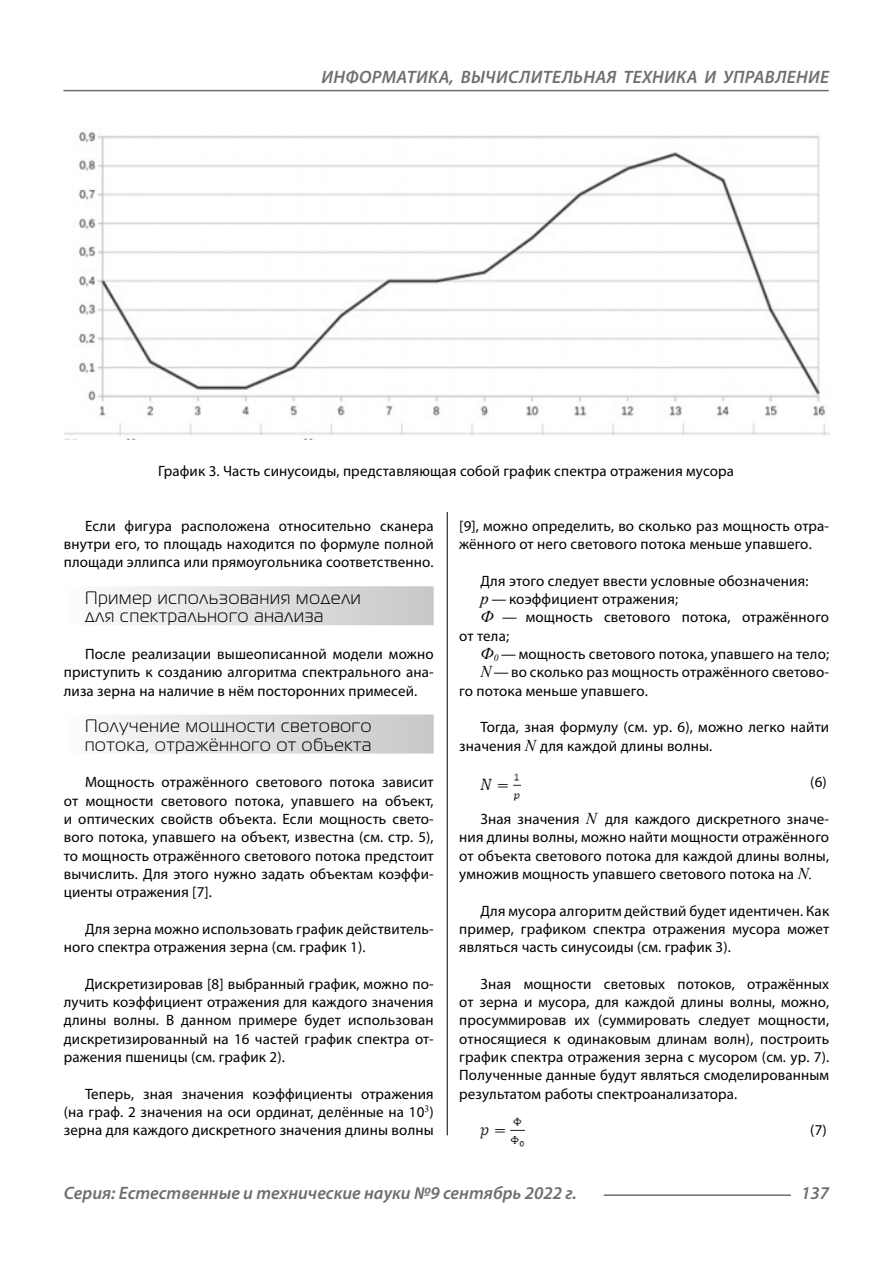
<style>
.page{position:relative;width:893px;height:1263px;background:#fff}
.page>*{position:absolute;margin:0;border:0;box-sizing:border-box;transform-origin:0 0}
.Subheader_2lines{font:18px/18.3px "Magistral C";letter-spacing:.05em;color:#000}
.t1{font:italic 600 18px "Myriad Pro";color:#6e6e6e}
.Normal{font:15px/18.3px "Myriad Pro";letter-spacing:.01em;color:#000;text-align:justify}
.Normal_0{font:15px/18.3px "Myriad Pro";letter-spacing:.01em;color:#000}
.podpis{font:15px "Myriad Pro";letter-spacing:.01em;color:#000}
.s1{font-family:"Times New Roman";font-style:italic;font-size:16.5px}
</style>
<div class="page">
<hr style="left:447px;top:128px;width:1px;height:1007px;background:#000">
<div style="left:64px;top:586px;width:370px;height:39px;background:linear-gradient(to right,#fcfcfc,#c8c8c8)"></div>
<div style="left:64px;top:714px;width:370px;height:39px;background:linear-gradient(to right,#fcfcfc,#c8c8c8)"></div>
<img style="left:480px;top:773px;width:40px;height:28px">
<img style="left:480px;top:1117px;width:44px;height:30px">
<div style="left:63px;top:128px;width:766px;height:384px;background:#fff"></div>
<img style="left:64px;top:132px;width:765px;height:307px">
<hr style="left:604px;top:1194px;width:187px;height:2px;background:#6e6e6e">
<hr style="left:63px;top:90px;width:766px;height:1px;background:#6e6e6e">
<p class="t1" style="left:321px;top:66px;width:25px">Информатика</p>
<p class="t1" style="left:450px;top:66px;width:59px">, вычислител</p>
<p class="t1" style="left:573px;top:66px;width:23px">ьная</p>
<p class="t1" style="left:623px;top:66px;width:12px">техника</p>
<p class="t1" style="left:705px;top:66px;width:41px">и управление</p>
<p class="podpis" style="left:158px;top:461px;width:577px">График 3. Часть синусоиды, представляющая собой график спектра отражения мусора</p>
<p class="Normal" style="left:64px;top:516px;width:371px;text-indent:21px">Если фигура расположена относительно сканера внутри его, то площадь находится по формуле полной площади эллипса или прямоугольника соответственно.</p>
<p class="Subheader_2lines" style="left:85px;top:589px;width:277px">Пример использования модели для спектрального анализа</p>
<p class="Normal" style="left:64px;top:644px;width:371px;text-indent:21px">После реализации вышеописанной модели можно приступить к созданию алгоритма спектрального ана&shy;лиза зерна на наличие в нём посторонних примесей.</p>
<p class="Subheader_2lines" style="left:85px;top:717px;width:288px">Получение мощности светового потока, отражённого от объекта</p>
<p class="Normal" style="left:64px;top:773px;width:371px;text-indent:21px">Мощность отражённого светового потока зависит от мощности светового потока, упавшего на объект, и оптических свойств объекта. Если мощность свето&shy;вого потока, упавшего на объект, известна (см. стр. 5), то мощность отражённого светового потока предстоит вычислить. Для этого нужно задать объектам коэффи&shy;циенты отражения [7].</p>
<p class="Normal" style="left:64px;top:919px;width:371px;text-indent:21px">Для зерна можно использовать график действитель&shy;ного спектра отражения зерна (см. график 1).</p>
<p class="Normal" style="left:64px;top:974px;width:371px;text-indent:21px">Дискретизировав [8] выбранный график, можно по&shy;лучить коэффициент отражения для каждого значения длины волны. В данном примере будет использован дискретизированный на 16 частей график спектра от&shy;ражения пшеницы (см. график 2).</p>
<p class="Normal" style="left:64px;top:1084px;width:371px;text-indent:21px">Теперь, зная значения коэффициенты отражения (на граф. 2 значения на оси ординат, делённые на 10<sup>3</sup>) зерна для каждого дискретного значения длины волны</p>
<p class="Normal" style="left:459px;top:516px;width:371px">[9], можно определить, во сколько раз мощность отра&shy;жённого от него светового потока меньше упавшего.</p>
<p class="Normal" style="left:480px;top:571px;width:329px">Для этого следует ввести условные обозначения:</p>
<p class="Normal_0" style="left:480px;top:590px;width:199px"><span class="s1">p</span> — коэффициент отражения;</p>
<p class="Normal_0" style="left:459px;top:608px;width:371px;text-indent:21px"><span class="s1">Ф</span> — мощность светового потока, отражённого от тела;</p>
<p class="Normal_0" style="left:480px;top:644px;width:350px"><span class="s1">Ф</span><sub>0</sub> — мощность светового потока, упавшего на тело;</p>
<p class="Normal_0" style="left:459px;top:663px;width:371px;text-indent:21px"><span class="s1">N</span>—во сколько раз мощность отражённого светово&shy;го потока меньше упавшего.</p>
<p class="Normal" style="left:459px;top:718px;width:371px;text-indent:21px">Тогда, зная формулу (см. ур. 6), можно легко найти значения <span class="s1">N</span> для каждой длины волны.</p>
<p class="Normal" style="left:810px;top:773px;width:18px">(6)</p>
<p class="Normal" style="left:459px;top:809px;width:371px;text-indent:21px">Зная значения <span class="s1">N</span> для каждого дискретного значе&shy;ния длины волны, можно найти мощности отражённого от объекта светового потока для каждой длины волны, умножив мощность упавшего светового потока на <span class="s1">N.</span></p>
<p class="Normal" style="left:459px;top:901px;width:371px;text-indent:21px">Для мусора алгоритм действий будет идентичен. Как пример, графиком спектра отражения мусора может являться часть синусоиды (см. график 3).</p>
<p class="Normal" style="left:459px;top:974px;width:371px;text-indent:21px">Зная мощности световых потоков, отражённых от зерна и мусора, для каждой длины волны, можно, просуммировав их (суммировать следует мощности, относящиеся к одинаковым длинам волн), построить график спектра отражения зерна с мусором (см. ур. 7).<br>Полученные данные будут являться смоделированным результатом работы спектроанализатора.</p>
<p class="Normal" style="left:810px;top:1121px;width:18px">(7)</p>
<p class="t1" style="left:64px;top:1182px;width:514px">Серия: Естественные и технические науки №9 сентябрь 2022 г.</p>
<p class="t1" style="left:801px;top:1182px;width:30px">137</p>
</div>
